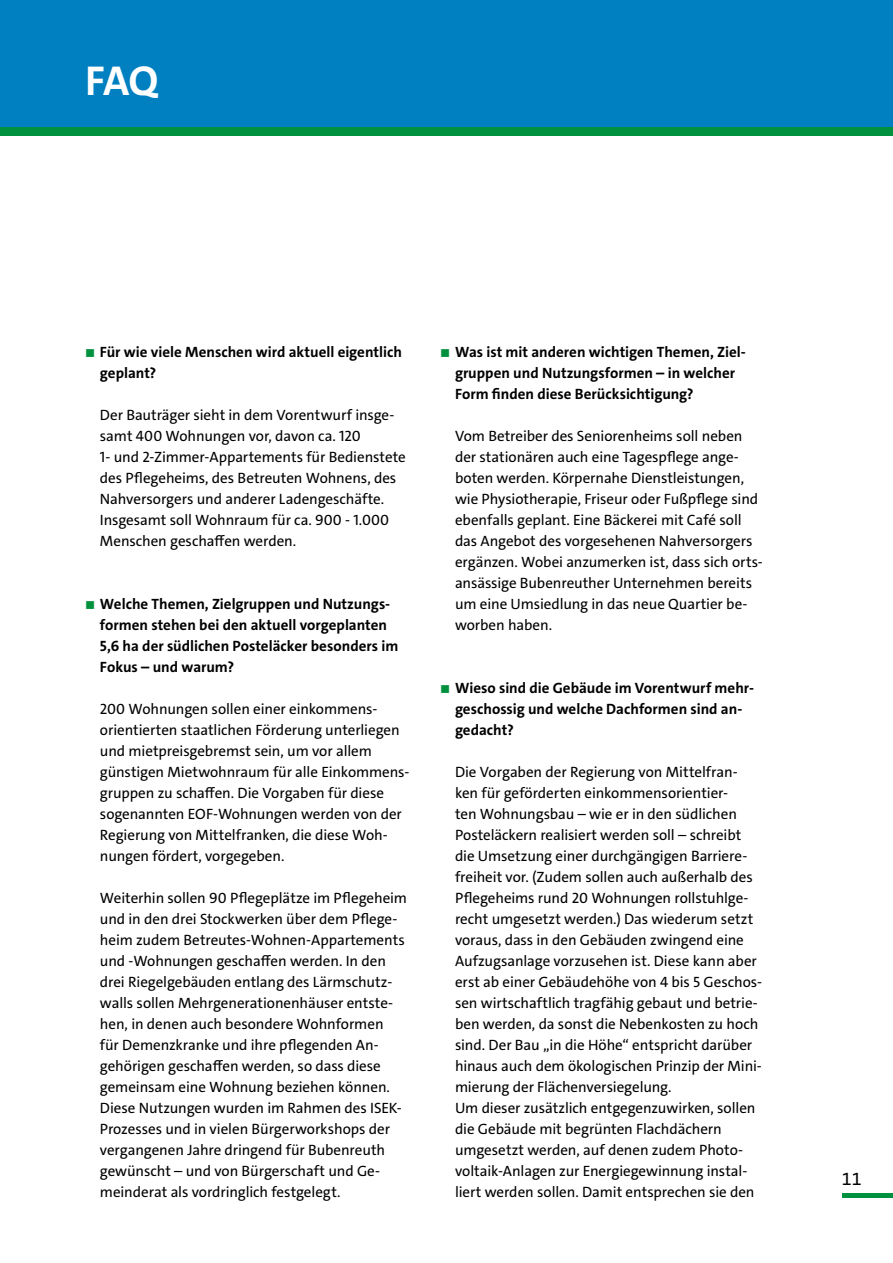
<style>
.page{position:relative;width:893px;height:1263px;background:#fff}
.page>*{position:absolute;margin:0;border:0;box-sizing:border-box;transform-origin:0 0}
.t1{font:700 42px "The Sans";color:#fff}
.t2{font:18px "The Sans Expert";color:#000}
.t3{font:15px/21px "The Sans";letter-spacing:-.005em;color:#000}
.t4{font:700 15px/21px "The Sans";color:#000}
</style>
<div class="page">
<div style="left:0;top:0;width:893px;height:128px;background:#0080c1"></div>
<div style="left:0;top:128px;width:893px;height:8px;background:#00913e"></div>
<div style="left:842px;top:1193px;width:51px;height:5px;background:#00913e"></div>
<h1 class="t1" style="left:85px;top:54px;width:75px">FAQ</h1>
<p class="t4" style="left:100px;top:342px;width:304px">Für wie viele Menschen wird aktuell eigentlich geplant?</p>
<p class="t3" style="left:100px;top:405px;width:307px">Der Bauträger sieht in dem Vorentwurf insge&shy;samt 400 Wohnungen vor, davon ca. 120<br>1- und 2-Zimmer-Appartements für Bedienstete des Pflegeheims, des Betreuten Wohnens, des Nahversorgers und anderer Ladengeschäfte.<br>Insgesamt soll Wohnraum für ca. 900 - 1.000<br>Menschen geschaffen werden.</p>
<p class="t4" style="left:100px;top:594px;width:300px">Welche Themen, Zielgruppen und Nutzungs&shy;formen stehen bei den aktuell vorgeplanten 5,6 ha der südlichen Posteläcker besonders im Fokus – und warum?</p>
<p class="t3" style="left:100px;top:699px;width:311px">200 Wohnungen sollen einer einkommens&shy;orientierten staatlichen Förderung unterliegen und mietpreisgebremst sein, um vor allem günstigen Mietwohnraum für alle Einkommens&shy;gruppen zu schaffen. Die Vorgaben für diese sogenannten EOF-Wohnungen werden von der Regierung von Mittelfranken, die diese Woh&shy;nungen fördert, vorgegeben.</p>
<p class="t3" style="left:100px;top:888px;width:309px">Weiterhin sollen 90 Pflegeplätze im Pflegeheim und in den drei Stockwerken über dem Pflege&shy;heim zudem Betreutes-Wohnen-Appartements und -Wohnungen geschaffen werden. In den drei Riegelgebäuden entlang des Lärmschutz&shy;walls sollen Mehrgenerationenhäuser entste&shy;hen, in denen auch besondere Wohnformen<br>für Demenzkranke und ihre pflegenden An&shy;gehörigen geschaffen werden, so dass diese gemeinsam eine Wohnung beziehen können.<br>Diese Nutzungen wurden im Rahmen des ISEK-Prozesses und in vielen Bürgerworkshops der vergangenen Jahre dringend für Bubenreuth gewünscht – und von Bürgerschaft und Ge&shy;meinderat als vordringlich festgelegt.</p>
<p class="t4" style="left:455px;top:342px;width:292px">Was ist mit anderen wichtigen Themen, Ziel&shy;gruppen und Nutzungsformen – in welcher<br>Form finden diese Berücksichtigung?</p>
<p class="t3" style="left:455px;top:426px;width:309px">Vom Betreiber des Seniorenheims soll neben der stationären auch eine Tagespflege ange&shy;boten werden. Körpernahe Dienstleistungen, wie Physiotherapie, Friseur oder Fußpflege sind ebenfalls geplant. Eine Bäckerei mit Café soll das Angebot des vorgesehenen Nahversorgers ergänzen. Wobei anzumerken ist, dass sich orts&shy;ansässige Bubenreuther Unternehmen bereits um eine Umsiedlung in das neue Quartier be&shy;worben haben.</p>
<p class="t4" style="left:455px;top:678px;width:301px">Wieso sind die Gebäude im Vorentwurf mehr&shy;geschossig und welche Dachformen sind an&shy;gedacht?</p>
<p class="t3" style="left:455px;top:762px;width:308px">Die Vorgaben der Regierung von Mittelfran&shy;ken für geförderten einkommensorientier-<br>ten Wohnungsbau – wie er in den südlichen Posteläckern realisiert werden soll – schreibt die Umsetzung einer durchgängigen Barriere&shy;freiheit vor. (Zudem sollen auch außerhalb des Pflegeheims rund 20 Wohnungen rollstuhlge&shy;recht umgesetzt werden.) Das wiederum setzt voraus, dass in den Gebäuden zwingend eine Aufzugsanlage vorzusehen ist. Diese kann aber erst ab einer Gebäudehöhe von 4 bis 5 Geschos&shy;sen wirtschaftlich tragfähig gebaut und betrie&shy;ben werden, da sonst die Nebenkosten zu hoch sind. Der Bau „in die Höhe“ entspricht darüber hinaus auch dem ökologischen Prinzip der Mini&shy;mierung der Flächenversiegelung.<br>Um dieser zusätzlich entgegenzuwirken, sollen die Gebäude mit begrünten Flachdächern umgesetzt werden, auf denen zudem Photo&shy;voltaik-Anlagen zur Energiegewinnung instal&shy;liert werden sollen. Damit entsprechen sie den</p>
<p class="t2" style="left:842px;top:1167px;width:21px">11</p>
</div>
